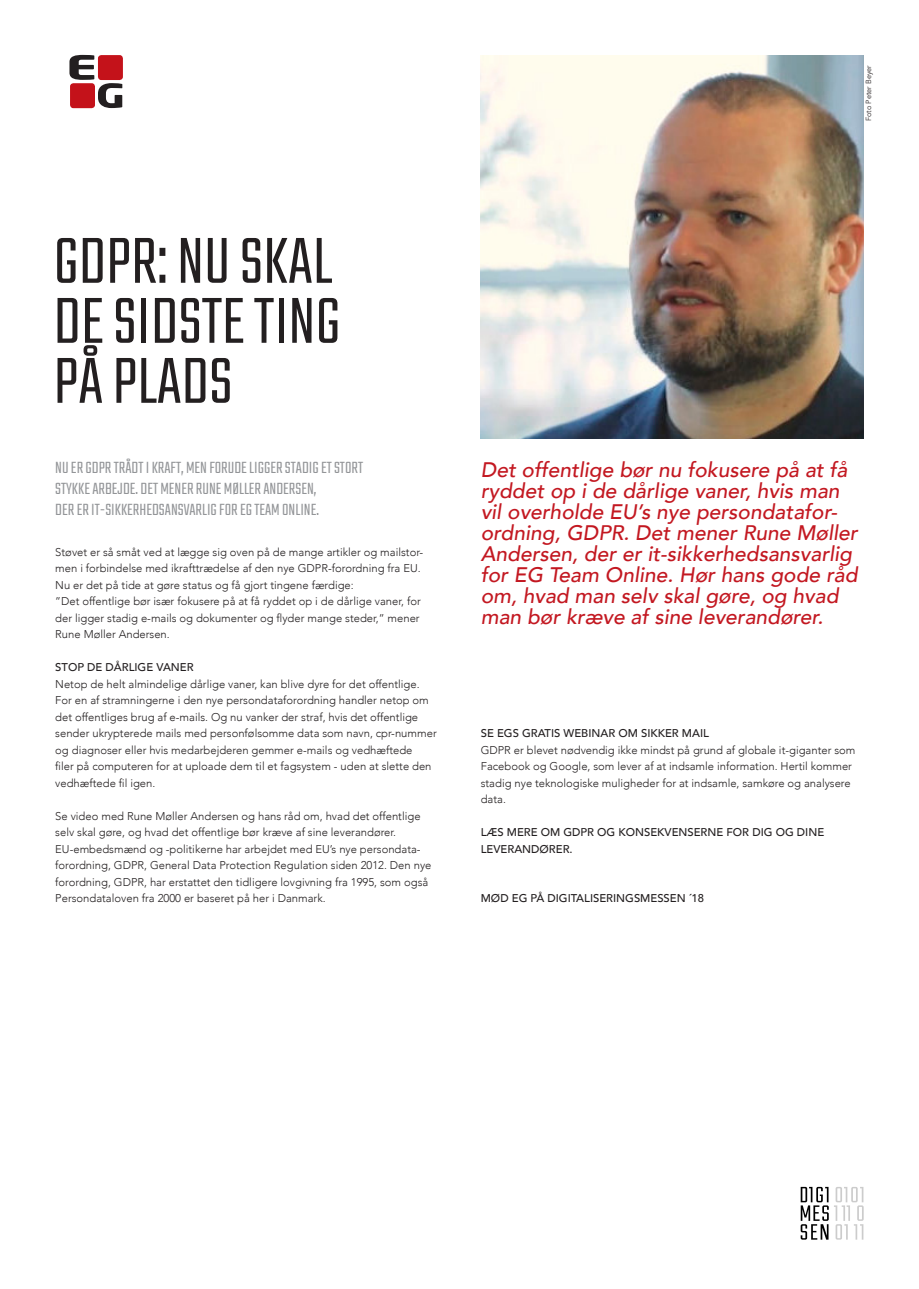
<style>
.page{position:relative;width:919px;height:1289px;background:#fff}
.page>*{position:absolute;margin:0;border:0;box-sizing:border-box;transform-origin:0 0}
.t1{font:300 72px "Teko";color:#231f20}
.t2{font:italic 500 21px/21px "Avenir";color:#c31821}
.t3{font:300 18px "Teko";color:#939598}
.t4{font:300 11.25px/16.5px "Avenir";color:#231f20}
.t5{font:500 11.25px "Avenir";color:#231f20}
.t6{font:300 7.5px "Avenir";color:#231f20}
</style>
<div class="page">
<svg style="left:800px;top:1186px;width:63px;height:53px"></svg>
<img style="left:480px;top:55px;width:383px;height:383px">
<svg style="left:69px;top:54px;width:54px;height:55px"></svg>
<p class="t6" style="left:864px;top:121px;width:58px;rotate:-90deg">Foto Peter Beyer</p>
<p class="t1" style="left:54px;top:221px;width:280px">GDPR: NU SKAL</p>
<p class="t1" style="left:54px;top:281px;width:288px">DE SIDSTE TING</p>
<p class="t1" style="left:54px;top:341px;width:180px">PÅ PLADS</p>
<p class="t3" style="left:55px;top:457px;width:309px">NU ER GDPR TRÅDT I KRAFT, MEN FORUDE LIGGER STADIG ET STORT</p>
<p class="t3" style="left:55px;top:478px;width:262px">STYKKE ARBEJDE. DET MENER RUNE MØLLER ANDERSEN,</p>
<p class="t3" style="left:55px;top:499px;width:265px">DER ER IT-SIKKERHEDSANSVARLIG FOR EG TEAM ONLINE.</p>
<p class="t4" style="left:55px;top:543px;width:369px">Støvet er så småt ved at lægge sig oven på de mange artikler og mailstor&shy;men i forbindelse med ikrafttrædelse af den nye GDPR-forordning fra EU.<br>Nu er det på tide at gøre status og få gjort tingene færdige:</p>
<p class="t4" style="left:55px;top:593px;width:367px;text-align:justify">”Det offentlige bør især fokusere på at få ryddet op i de dårlige vaner, for der ligger stadig e-mails og dokumenter og flyder mange steder,” mener Rune Møller Andersen.</p>
<p class="t5" style="left:55px;top:657px;width:140px">STOP DE DÅRLIGE VANER</p>
<p class="t4" style="left:55px;top:675px;width:383px">Netop de helt almindelige dårlige vaner, kan blive dyre for det offentlige.<br>For en af stramningerne i den nye persondataforordning handler netop om det offentliges brug af e-mails. Og nu vanker der straf, hvis det offentlige sender ukrypterede mails med personfølsomme data som navn, cpr-nummer og diagnoser eller hvis medarbejderen gemmer e-mails og vedhæftede<br>filer på computeren for at uploade dem til et fagsystem - uden at slette den vedhæftede fil igen.</p>
<p class="t4" style="left:55px;top:807px;width:367px">Se video med Rune Møller Andersen og hans råd om, hvad det offentlige selv skal gøre, og hvad det offentlige bør kræve af sine leverandører.</p>
<p class="t4" style="left:55px;top:840px;width:377px">EU-embedsmænd og -politikerne har arbejdet med EU’s nye persondata&shy;forordning, GDPR, General Data Protection Regulation siden 2012. Den nye forordning, GDPR, har erstattet den tidligere lovgivning fra 1995, som også Persondataloven fra 2000 er baseret på her i Danmark.</p>
<p class="t2" style="left:480px;top:459px;width:378px">Det offentlige bør nu fokusere på at få ryddet op i de dårlige vaner, hvis man vil overholde EU’s nye persondatafor&shy;ordning, GDPR. Det mener Rune Møller Andersen, der er it-sikkerhedsansvarlig for EG Team Online. Hør hans gode råd om, hvad man selv skal gøre, og hvad man bør kræve af sine leverandører.</p>
<p class="t5" style="left:480px;top:723px;width:230px">SE EGS GRATIS WEBINAR OM SIKKER MAIL</p>
<p class="t4" style="left:480px;top:741px;width:376px">GDPR er blevet nødvendig ikke mindst på grund af globale it-giganter som Facebook og Google, som lever af at indsamle information. Hertil kommer stadig nye teknologiske muligheder for at indsamle, samkøre og analysere data.</p>
<p class="t5" style="left:480px;top:822px;width:345px">LÆS MERE OM GDPR OG KONSEKVENSERNE FOR DIG OG DINE</p>
<p class="t5" style="left:480px;top:839px;width:93px">LEVERANDØRER.</p>
<p class="t5" style="left:480px;top:888px;width:225px">MØD EG PÅ DIGITALISERINGSMESSEN ´18</p>
</div>
